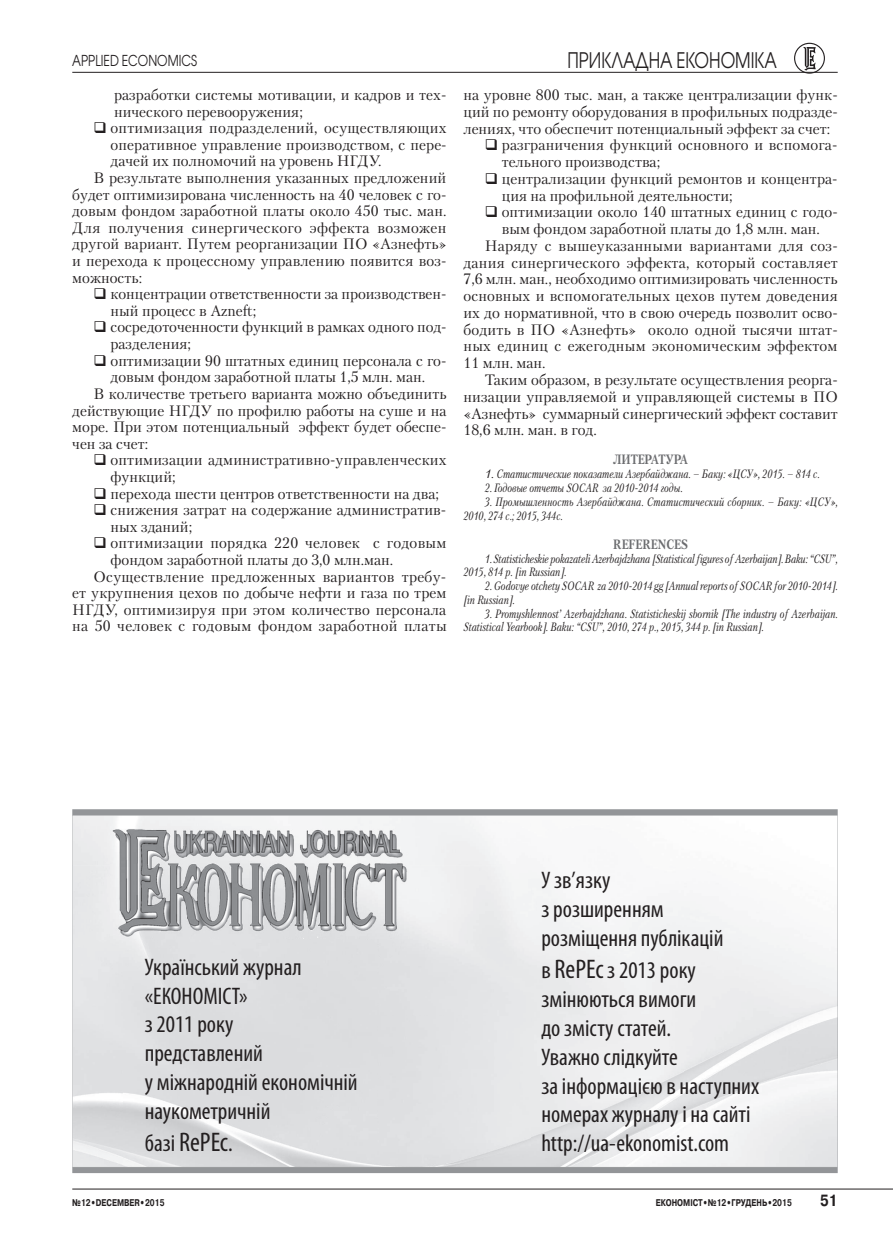
<style>
.page{position:relative;width:893px;height:1255px;background:#fff}
.page>*{position:absolute;margin:0;border:0;box-sizing:border-box;transform-origin:0 0}
.t1{font:condensed 24px/28.8px "Myriad Pro";color:#231f20}
.t2{font:21.3px "Avant Garde Gothic C";color:#231f20;scale:.79 1}
.t3{font:700 16.2px "Pragmatica C";color:#231f20;scale:.83 1}
.t4{font:15px "Petersburg C";letter-spacing:.005em;color:#231f20}
.t5{font:15px "Petersburg C";letter-spacing:.025em;color:#231f20}
.t6{font:15px "Avant Garde Gothic C";color:#231f20;scale:.8 1}
.t7{font:700 13.5px "Petersburg C";color:#6c6d70;scale:.8 1}
.t8{font:italic 12px/13.8px "Petersburg C";color:#231f20;scale:.8 1}
.t9{font:italic 12px "Petersburg C";color:#231f20}
.t10{font:700 9.75px "Pragmatica C";color:#231f20;scale:.77 1}
.s1{font-size:27px}
</style>
<div class="page">
<hr style="left:72px;top:72px;width:766px;height:1px;background:#231f20">
<hr style="left:72px;top:1188px;width:821px;height:1px;background:#231f20">
<svg style="left:803px;top:47px;width:13px;height:23px"></svg>
<div style="left:794px;top:43px;width:31px;height:31px;border:1px solid #231f20;border-radius:50%"></div>
<svg style="left:72px;top:815px;width:766px;height:351px"></svg>
<img style="left:110px;top:826px;width:298px;height:112px">
<div style="left:72px;top:809px;width:766px;height:6px;background:#939598"></div>
<div style="left:72px;top:1166px;width:766px;height:6px;background:#939598"></div>
<p class="t6" style="left:72px;top:51px;width:158px">APPLIED ECONOMICS</p>
<h2 class="t2" style="left:567px;top:47px;width:267px">ПРИКЛАДНА ЕКОНОМІКА</h2>
<p class="t4" style="left:114px;top:86px;width:334px">разработки системы мотивации, и кадров и тех-</p>
<p class="t4" style="left:114px;top:102px;width:190px">нического перевооружения;</p>
<p class="t4" style="left:111px;top:119px;width:338px">оптимизация подразделений, осуществляющих</p>
<p class="t4" style="left:111px;top:135px;width:338px">оперативное управление производством, с пере-</p>
<p class="t4" style="left:111px;top:152px;width:273px">дачей их полномочий на уровень НГДУ.</p>
<p class="t4" style="left:94px;top:169px;width:354px">В результате выполнения указанных предложений</p>
<p class="t4" style="left:72px;top:185px;width:376px">будет оптимизирована численность на 40 человек с го-</p>
<p class="t4" style="left:72px;top:202px;width:376px">довым фондом заработной платы около 450 тыс. ман.</p>
<p class="t5" style="left:72px;top:218px;width:376px">Для получения синергического эффекта возможен</p>
<p class="t4" style="left:72px;top:235px;width:376px">другой вариант. Путем реорганизации ПО «Азнефть»</p>
<p class="t4" style="left:72px;top:252px;width:376px">и перехода к процессному управлению появится воз-</p>
<p class="t4" style="left:72px;top:268px;width:71px">можность:</p>
<p class="t4" style="left:111px;top:285px;width:337px">концентрации ответственности за производствен-</p>
<p class="t4" style="left:111px;top:301px;width:147px">ный процесс в Azneft;</p>
<p class="t4" style="left:111px;top:318px;width:338px">сосредоточенности функций в рамках одного под-</p>
<p class="t4" style="left:111px;top:335px;width:82px">разделения;</p>
<p class="t4" style="left:111px;top:351px;width:337px">оптимизации 90 штатных единиц персонала с го-</p>
<p class="t4" style="left:111px;top:368px;width:316px">довым фондом заработной платы 1,5 млн. ман.</p>
<p class="t4" style="left:94px;top:385px;width:355px">В количестве третьего варианта можно объединить</p>
<p class="t4" style="left:72px;top:401px;width:376px">действующие НГДУ по профилю работы на суше и на</p>
<p class="t4" style="left:72px;top:418px;width:376px">море. При этом потенциальный эффект будет обеспе-</p>
<p class="t4" style="left:72px;top:434px;width:77px">чен за счет:</p>
<p class="t4" style="left:111px;top:451px;width:338px">оптимизации административно-управленческих</p>
<p class="t4" style="left:111px;top:468px;width:67px">функций;</p>
<p class="t4" style="left:111px;top:484px;width:330px">перехода шести центров ответственности на два;</p>
<p class="t4" style="left:111px;top:501px;width:337px">снижения затрат на содержание административ-</p>
<p class="t4" style="left:111px;top:517px;width:83px">ных зданий;</p>
<p class="t4" style="left:111px;top:534px;width:337px">оптимизации порядка 220 человек с годовым</p>
<p class="t4" style="left:111px;top:551px;width:284px">фондом заработной платы до 3,0 млн.ман.</p>
<p class="t4" style="left:94px;top:567px;width:354px">Осуществление предложенных вариантов требу-</p>
<p class="t4" style="left:72px;top:584px;width:376px">ет укрупнения цехов по добыче нефти и газа по трем</p>
<p class="t4" style="left:72px;top:600px;width:375px">НГДУ, оптимизируя при этом количество персонала</p>
<p class="t4" style="left:72px;top:617px;width:376px">на 50 человек с годовым фондом заработной платы</p>
<p class="t4" style="left:463px;top:86px;width:376px">на уровне 800 тыс. ман, а также централизации функ-</p>
<p class="t4" style="left:463px;top:103px;width:376px">ций по ремонту оборудования в профильных подразде-</p>
<p class="t4" style="left:463px;top:119px;width:368px">лениях, что обеспечит потенциальный эффект за счет:</p>
<p class="t4" style="left:502px;top:136px;width:337px">разграничения функций основного и вспомога-</p>
<p class="t4" style="left:502px;top:153px;width:160px">тельного производства;</p>
<p class="t4" style="left:502px;top:170px;width:337px">централизации функций ремонтов и концентра-</p>
<p class="t4" style="left:502px;top:186px;width:232px">ция на профильной деятельности;</p>
<p class="t4" style="left:502px;top:203px;width:337px">оптимизации около 140 штатных единиц с годо-</p>
<p class="t4" style="left:502px;top:220px;width:320px">вым фондом заработной платы до 1,8 млн. ман.</p>
<p class="t4" style="left:485px;top:237px;width:355px">Наряду с вышеуказанными вариантами для соз-</p>
<p class="t4" style="left:463px;top:253px;width:376px">дания синергического эффекта, который составляет</p>
<p class="t4" style="left:463px;top:270px;width:376px">7,6 млн. ман., необходимо оптимизировать численность</p>
<p class="t4" style="left:463px;top:287px;width:376px">основных и вспомогательных цехов путем доведения</p>
<p class="t4" style="left:463px;top:304px;width:376px">их до нормативной, что в свою очередь позволит осво-</p>
<p class="t4" style="left:463px;top:320px;width:376px">бодить в ПО «Азнефть» около одной тысячи штат-</p>
<p class="t4" style="left:463px;top:337px;width:376px">ных единиц с ежегодным экономическим эффектом</p>
<p class="t4" style="left:463px;top:354px;width:84px">11 млн. ман.</p>
<p class="t4" style="left:485px;top:371px;width:354px">Таким образом, в результате осуществления реорга-</p>
<p class="t4" style="left:463px;top:387px;width:376px">низации управляемой и управляющей системы в ПО</p>
<p class="t4" style="left:463px;top:404px;width:376px">«Азнефть» суммарный синергический эффект составит</p>
<p class="t4" style="left:463px;top:421px;width:135px">18,6 млн. ман. в год.</p>
<p class="t7" style="left:613px;top:451px;width:95px">ЛИТЕРАТУРА</p>
<p class="t9" style="left:485px;top:467px;width:336px">1. Статистические показатели Азербайджана. – Баку: «ЦСУ», 2015. – 814 с.</p>
<p class="t8" style="left:485px;top:481px;width:249px">2. Годовые отчеты SOCAR за 2010-2014 годы.</p>
<p class="t8" style="left:463px;top:494px;width:469px;text-indent:21px">3. Промышленность Азербайджана. Статистический сборник. – Баку: «ЦСУ»,<br>2010, 274 с.; 2015, 344с.</p>
<p class="t7" style="left:613px;top:535px;width:95px">REFERENCES</p>
<p class="t8" style="left:463px;top:551px;width:469px;text-indent:21px">1. Statisticheskie pokazateli Azerbajdzhana [Statistical figures of Azerbaijan]. Baku: “CSU”,<br>2015, 814 p. [in Russian].</p>
<p class="t8" style="left:463px;top:579px;width:469px;text-indent:21px">2. Godovye otchety SOCAR za 2010-2014 gg [Annual reports of SOCAR for 2010-2014]. [in Russian].</p>
<p class="t8" style="left:463px;top:606px;width:469px;text-indent:21px">3. Promyshlennost’ Azerbajdzhana. Statisticheskij sbornik [The industry of Azerbaijan.<br>Statistical Yearbook]. Baku: “CSU”, 2010, 274 p., 2015, 344 p. [in Russian].</p>
<h1 class="t1" style="left:145px;top:952px;width:214px">Український журнал «ЕКОНОМІСТ»<br>з 2011 року<br>представлений<br>у міжнародній економічній наукометричній</h1>
<h1 class="t1" style="left:145px;top:1128px;width:89px">базі <span class="s1">RePEc</span>.</h1>
<h1 class="t1" style="left:541px;top:865px;width:184px">У зв’язку<br>з розширенням розміщення публікацій</h1>
<h1 class="t1" style="left:541px;top:955px;width:219px">в <span class="s1">RePEc</span> з 2013 року змінюються вимоги<br>до змісту статей.<br>Уважно слідкуйте<br>за інформацією в наступних номерах журналу і на сайті http://ua-ekonomist.com</h1>
<p class="t10" style="left:72px;top:1196px;width:121px">№12•DECEMBER•2015</p>
<p class="t10" style="left:656px;top:1196px;width:178px">ЕКОНОМIСТ•№12•ГРУДЕНЬ•2015</p>
<p class="t3" style="left:820px;top:1191px;width:23px">51</p>
</div>
